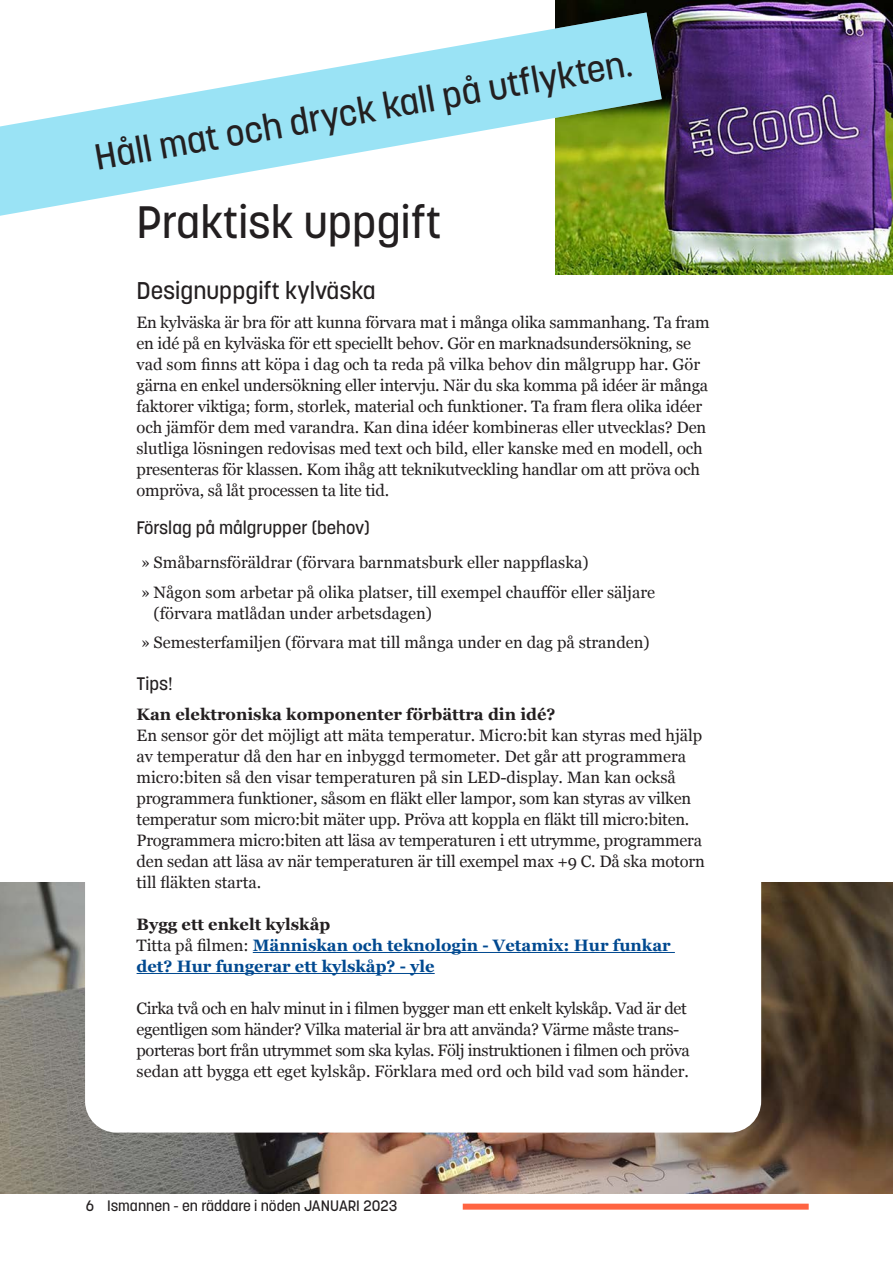
<style>
.page{position:relative;width:893px;height:1263px;background:#fff}
.page>*{position:absolute;margin:0;border:0;box-sizing:border-box;transform-origin:0 0}
.Rubriknivå_2{font:500 45px "Korolev Li U";color:#231f20}
.t1{font:500 36px "Korolev Li U";color:#231f20}
.Rubriknivå_3{font:500 24px "Korolev Li U";color:#231f20}
.Rubriknivå_4{font:500 18px "Korolev Li U";color:#231f20}
.t2{font:16.5px/21px "Georgia";letter-spacing:-.01em;color:#231f20}
.t3{font:700 16.5px/21px "Georgia";color:#014990}
.Rubriknivå_5{font:700 16.5px "Georgia";color:#231f20}
.t4{font:500 15px "Korolev Li U";color:#231f20}
.s1{font-weight:400;color:#231f20}
</style>
<div class="page">
<div style="left:463px;top:1203px;width:346px;height:6px;background:#ff6442"></div>
<img style="left:0;top:882px;width:893px;height:311px">
<div style="left:90px;top:157px;width:667px;height:971px;background:#fff;border-radius:27px"></div>
<hr style="left:253px;top:952px;width:422px;height:1px;background:#014990">
<hr style="left:137px;top:973px;width:298px;height:1px;background:#014990">
<div style="left:85px;top:152px;width:676px;height:980px;border:9px solid #fff;border-radius:27px"></div>
<img style="left:556px;top:0;width:337px;height:275px">
<svg style="left:0;top:12px;width:662px;height:218px"></svg>
<h2 class="t1" style="left:91px;top:134px;width:546px;rotate:-10deg">Håll mat och dryck kall på utflykten.</h2>
<h2 class="Rubriknivå_2" style="left:137px;top:192px;width:306px">Praktisk uppgift</h2>
<h3 class="Rubriknivå_3" style="left:137px;top:274px;width:241px">Designuppgift kylväska</h3>
<p class="t2" style="left:137px;top:312px;width:575px">En kylväska är bra för att kunna förvara mat i många olika sammanhang. Ta fram en idé på en kylväska för ett speciellt behov. Gör en marknadsundersökning, se vad som finns att köpa i dag och ta reda på vilka behov din målgrupp har. Gör gärna en enkel undersökning eller intervju. När du ska komma på idéer är många faktorer viktiga; form, storlek, material och funktioner. Ta fram flera olika idéer och jämför dem med varandra. Kan dina idéer kombineras eller utvecklas? Den slutliga lösningen redovisas med text och bild, eller kanske med en modell, och presenteras för klassen. Kom ihåg att teknikutveckling handlar om att pröva och ompröva, så låt processen ta lite tid.</p>
<h4 class="Rubriknivå_4" style="left:137px;top:516px;width:235px">Förslag på målgrupper (behov)</h4>
<p class="t2" style="left:141px;top:551px;width:449px">» Småbarnsföräldrar (förvara barnmatsburk eller nappflaska)</p>
<p class="t2" style="left:154px;top:581px;width:503px;text-indent:-13px">» Någon som arbetar på olika platser, till exempel chaufför eller säljare (förvara matlådan under arbetsdagen)</p>
<p class="t2" style="left:141px;top:631px;width:510px">» Semesterfamiljen (förvara mat till många under en dag på stranden)</p>
<h4 class="Rubriknivå_4" style="left:137px;top:672px;width:37px">Tips!</h4>
<h5 class="Rubriknivå_5" style="left:137px;top:702px;width:421px">Kan elektroniska komponenter förbättra din idé?</h5>
<p class="t2" style="left:137px;top:724px;width:570px">En sensor gör det möjligt att mäta temperatur. Micro:bit kan styras med hjälp av temperatur då den har en inbyggd termometer. Det går att programmera micro:biten så den visar temperaturen på sin LED-display. Man kan också programmera funktioner, såsom en fläkt eller lampor, som kan styras av vilken temperatur som micro:bit mäter upp. Pröva att koppla en fläkt till micro:biten.<br>Programmera micro:biten att läsa av temperaturen i ett utrymme, programmera den sedan att läsa av när temperaturen är till exempel max +9 C. Då ska motorn till fläkten starta.</p>
<h5 class="Rubriknivå_5" style="left:137px;top:912px;width:195px">Bygg ett enkelt kylskåp</h5>
<p class="t3" style="left:137px;top:934px;width:536px"><span class="s1">Titta på filmen:</span> Människan och teknologin - Vetamix: Hur funkar det? Hur fungerar ett kylskåp? - yle</p>
<p class="t2" style="left:137px;top:997px;width:555px">Cirka två och en halv minut in i filmen bygger man ett enkelt kylskåp. Vad är det egentligen som händer? Vilka material är bra att använda? Värme måste trans&shy;porteras bort från utrymmet som ska kylas. Följ instruktionen i filmen och pröva sedan att bygga ett eget kylskåp. Förklara med ord och bild vad som händer.</p>
<p class="t4" style="left:86px;top:1196px;width:313px">6 Ismannen - en räddare i nöden JANUARI 2023</p>
</div>
